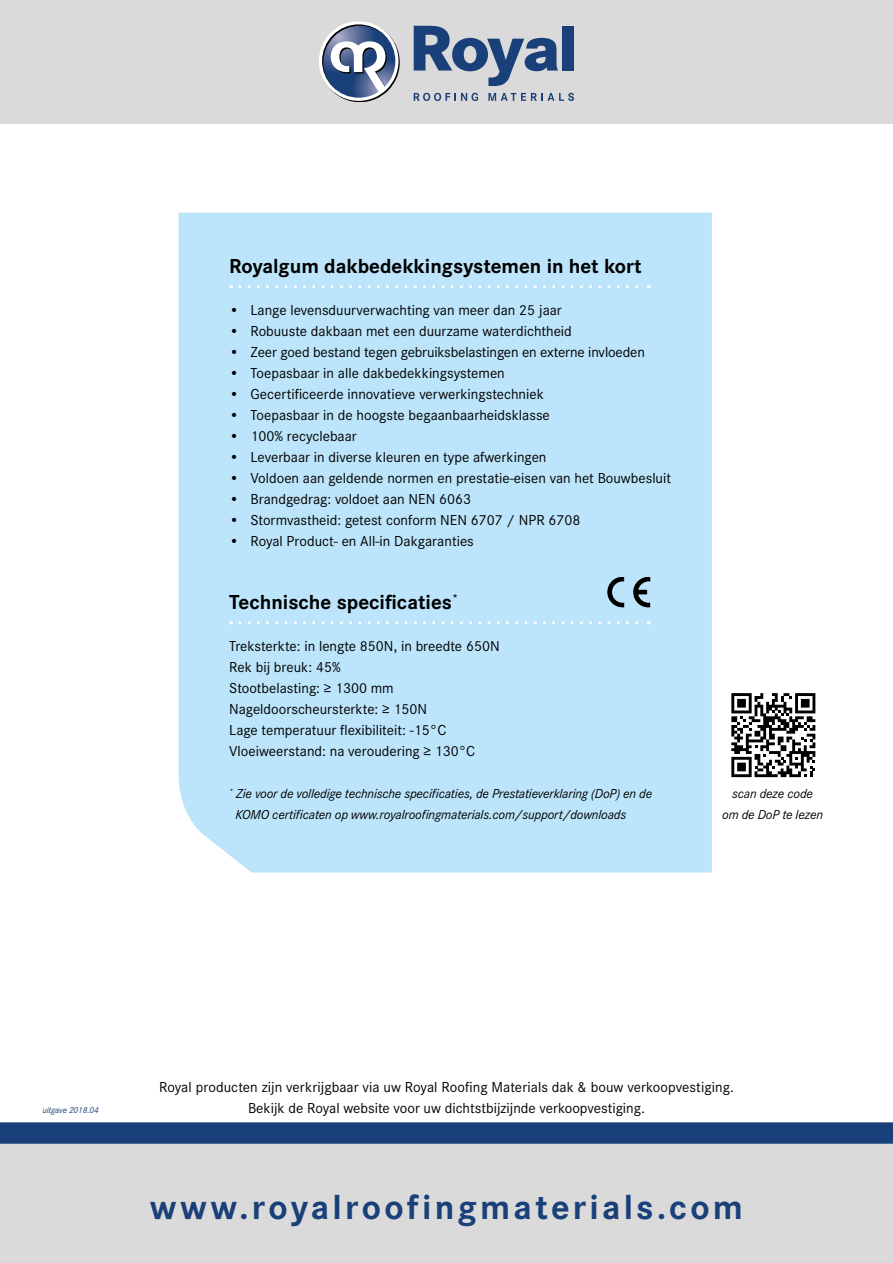
<style>
.page{position:relative;width:893px;height:1263px;background:#fff}
.page>*{position:absolute;margin:0;border:0;box-sizing:border-box;transform-origin:0 0}
.t1{font:700 36px "Corporate S";letter-spacing:.09em;color:#194078}
.t2{font:700 21px "Corporate S";color:#000}
.t3{font:15px/21px "Corporate S";color:#000;text-align:center}
.t4{font:italic 13.5px/21px "Corporate S";letter-spacing:-.01em;color:#000;text-align:center}
.t5{font:italic 9px "Corporate S";letter-spacing:-.01em;color:#194078}
</style>
<div class="page">
<div style="left:179px;top:213px;width:533px;height:659px;background:#bce4fa"></div>
<svg style="left:731px;top:693px;width:84px;height:84px"></svg>
<div style="left:0;top:1123px;width:893px;height:140px;background:#dadada"></div>
<svg style="left:0;top:1122px;width:893px;height:22px;background:#1f457b"></svg>
<div style="left:0;top:0;width:893px;height:123px;background:#dadada"></div>
<svg style="left:414px;top:26px;width:144px;height:60px"></svg>
<div style="left:562px;top:26px;width:12px;height:45px;background:#194078"></div>
<svg style="left:319px;top:21px;width:81px;height:81px"></svg>
<svg style="left:414px;top:93px;width:64px;height:8px"></svg>
<svg style="left:488px;top:93px;width:86px;height:8px"></svg>
<svg style="left:240px;top:285px;width:409px;height:3px"></svg>
<svg style="left:240px;top:621px;width:409px;height:3px"></svg>
<svg style="left:633px;top:577px;width:17px;height:30px"></svg>
<svg style="left:607px;top:577px;width:17px;height:30px"></svg>
<h2 class="t2" style="left:229px;top:252px;width:414px">Royalgum dakbedekkingsystemen in het kort</h2>
<p class="t3" style="left:229px;top:299px;width:334px">• Lange levensduurverwachting van meer dan 25 jaar</p>
<p class="t3" style="left:229px;top:320px;width:344px">• Robuuste dakbaan met een duurzame waterdichtheid</p>
<p class="t3" style="left:229px;top:341px;width:417px">• Zeer goed bestand tegen gebruiksbelastingen en externe invloeden</p>
<p class="t3" style="left:229px;top:362px;width:277px">• Toepasbaar in alle dakbedekkingsystemen</p>
<p class="t3" style="left:229px;top:383px;width:316px">• Gecertificeerde innovatieve verwerkingstechniek</p>
<p class="t3" style="left:229px;top:404px;width:322px">• Toepasbaar in de hoogste begaanbaarheidsklasse</p>
<p class="t3" style="left:229px;top:425px;width:129px">• 100% recyclebaar</p>
<p class="t3" style="left:229px;top:446px;width:319px">• Leverbaar in diverse kleuren en type afwerkingen</p>
<p class="t3" style="left:229px;top:467px;width:443px">• Voldoen aan geldende normen en prestatie-eisen van het Bouwbesluit</p>
<p class="t3" style="left:229px;top:488px;width:243px">• Brandgedrag: voldoet aan NEN 6063</p>
<p class="t3" style="left:229px;top:509px;width:353px">• Stormvastheid: getest conform NEN 6707 / NPR 6708</p>
<p class="t3" style="left:229px;top:530px;width:246px">• Royal Product- en All-in Dakgaranties</p>
<h2 class="t2" style="left:229px;top:588px;width:230px">Technische specificaties<sup>*</sup></h2>
<p class="t3" style="left:229px;top:635px;width:272px;text-align:left">Treksterkte: in lengte 850N, in breedte 650N Rek bij breuk: 45%<br>Stootbelasting: ≥ 1300 mm Nageldoorscheursterkte: ≥ 150N<br>Lage temperatuur flexibiliteit: -15°C Vloeiweerstand: na veroudering ≥ 130°C</p>
<p class="t4" style="left:235px;top:783px;width:418px;text-align:left;text-indent:-6px"><sup>*</sup> Zie voor de volledige technische specificaties, de Prestatieverklaring (DoP) en de<br>KOMO certificaten op www.royalroofingmaterials.com/support/downloads</p>
<p class="t4" style="left:722px;top:783px;width:102px">scan deze code om de DoP te lezen</p>
<p class="t5" style="left:43px;top:1105px;width:58px">uitgave 2018.04</p>
<p class="t3" style="left:159px;top:1076px;width:576px">Royal producten zijn verkrijgbaar via uw Royal Roofing Materials dak &amp; bouw verkoopvestiging.<br>Bekijk de Royal website voor uw dichtstbijzijnde verkoopvestiging.</p>
<h1 class="t1" style="left:150px;top:1182px;width:595px">www.royalroofingmaterials.com</h1>
</div>
